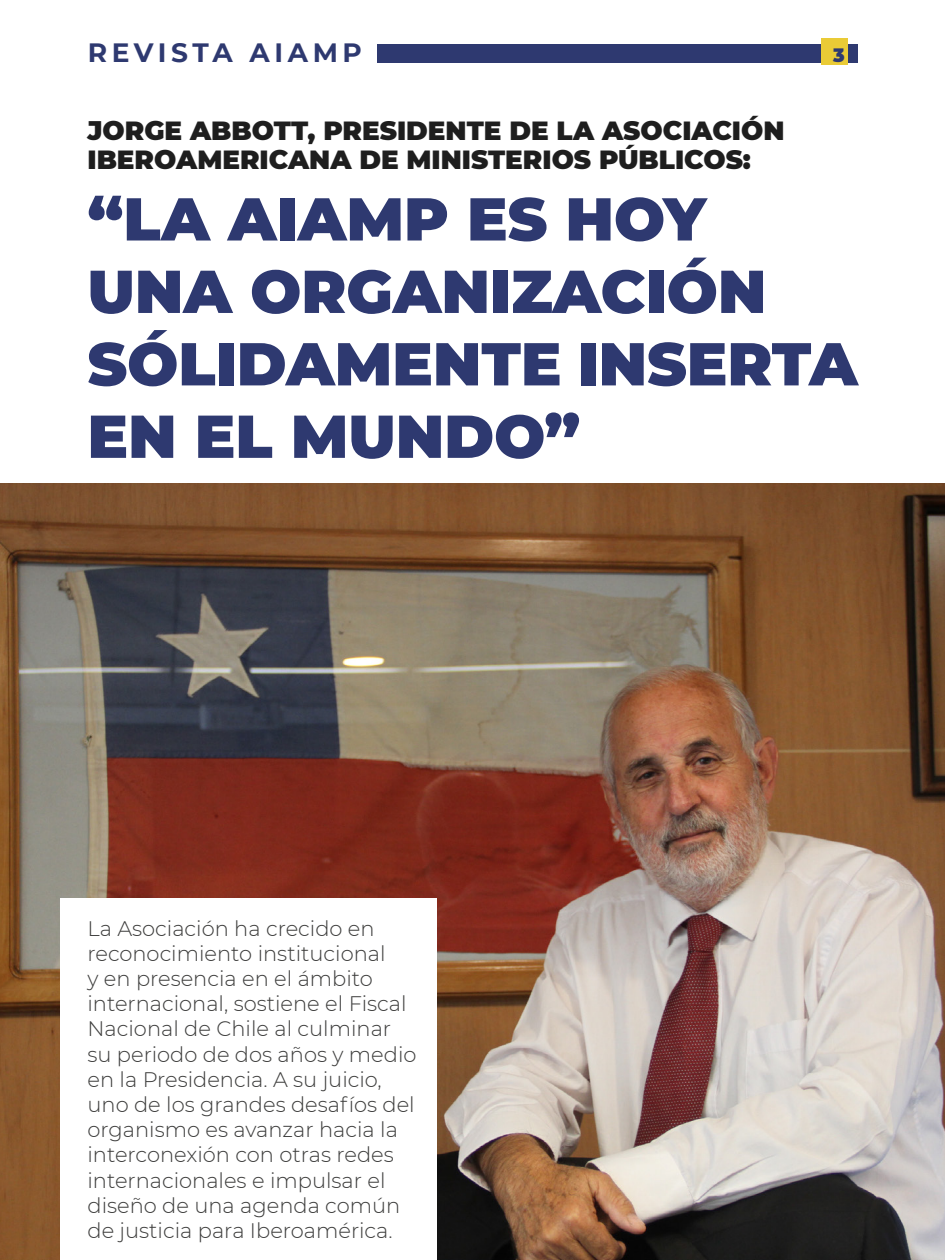
<style>
.page{position:relative;width:945px;height:1260px;background:#fff}
.page>*{position:absolute;margin:0;border:0;box-sizing:border-box;transform-origin:0 0}
.t1{font:900 60.38px/72.5px "Montserrat";color:#2e3970}
.t2{font:700 26.43px "Montserrat";letter-spacing:.175em;color:#2e3970}
.t3{font:900 26.25px/28.9px "Montserrat";color:#1e1e1e}
.t4{font:300 21px/25.2px "Montserrat";color:#3c3c3b}
.t5{font:900 18.9px "Montserrat";color:#2e3970}
</style>
<div class="page">
<img style="left:0;top:483px;width:945px;height:777px">
<div style="left:377px;top:44px;width:481px;height:18px;background:#2e3970"></div>
<div style="left:821px;top:38px;width:27px;height:27px;background:#eacb36"></div>
<div style="left:61px;top:898px;width:376px;height:362px;background:#fff"></div>
<p class="t2" style="left:88px;top:34px;width:276px">REVISTA AIAMP</p>
<p class="t5" style="left:833px;top:41px;width:13px">3</p>
<p class="t3" style="left:88px;top:114px;width:699px">JORGE ABBOTT, PRESIDENTE DE LA ASOCIACIÓN<br>IBEROAMERICANA DE MINISTERIOS PÚBLICOS:</p>
<h1 class="t1" style="left:88px;top:179px;width:772px">“LA AIAMP ES HOY<br>UNA ORGANIZACIÓN<br>SÓLIDAMENTE INSERTA<br>EN EL MUNDO”</h1>
<p class="t4" style="left:88px;top:915px;width:331px">La Asociación ha crecido en reconocimiento institucional<br>y en presencia en el ámbito internacional, sostiene el Fiscal<br>Nacional de Chile al culminar su periodo de dos años y medio en la Presidencia. A su juicio, uno de los grandes desafíos del organismo es avanzar hacia la interconexión con otras redes internacionales e impulsar el diseño de una agenda común de justicia para Iberoamérica.</p>
</div>
